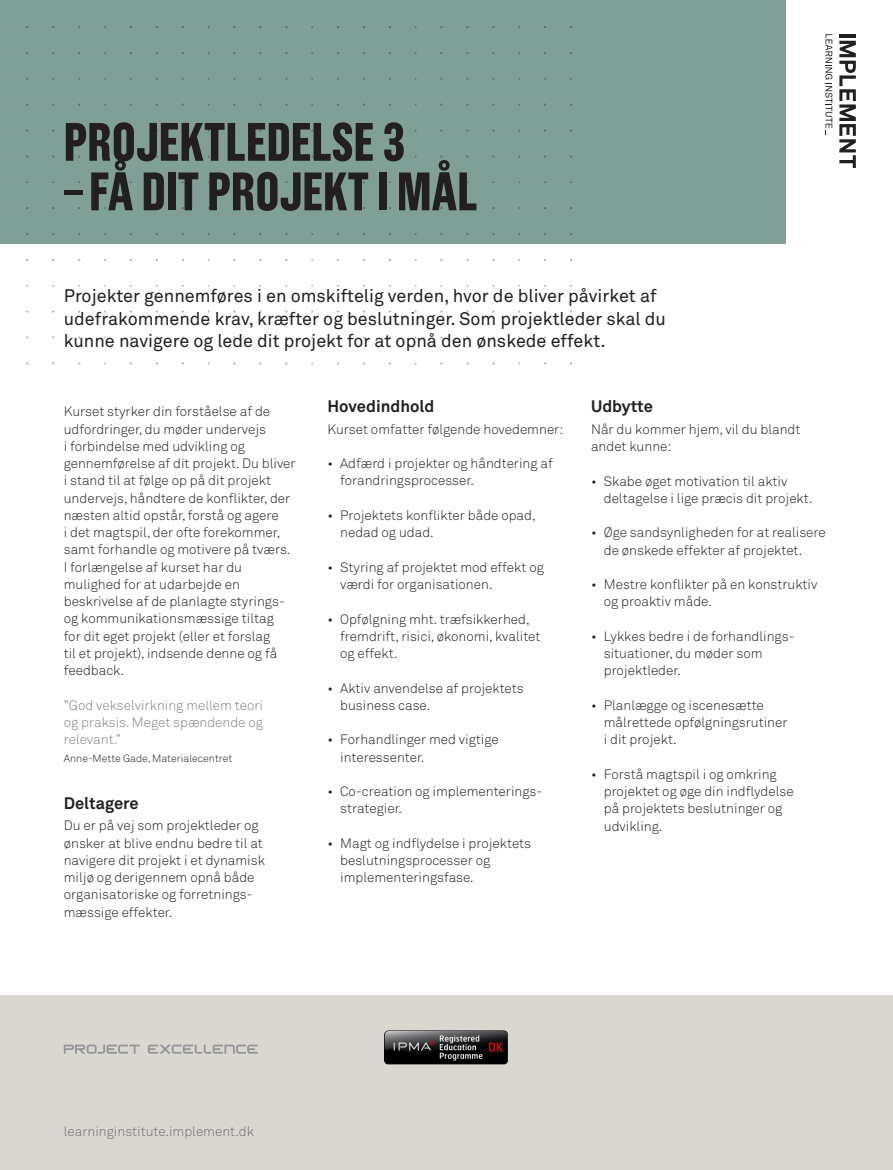
<style>
.page{position:relative;width:893px;height:1170px;background:#fff}
.page>*{position:absolute;margin:0;border:0;box-sizing:border-box;transform-origin:0 0}
.titel{font:700 54px "Grotzec Cond";color:#231f20}
.Manchet{font:18px/22.5px "Akkurat Pro";color:#231f20}
.Header_2_-_Overskrif{font:700 16.5px "Akkurat Pro";color:#231f20}
.Brødtekst{font:13.5px/17.2px "Akkurat Light Pro";color:#231f20}
.citat{font:13.5px/17.2px "Akkurat Light Pro";color:#808285;text-align:justify}
.t1{font:13.5px "Akkurat Light Pro";color:#6c6d70}
.citat_navn_-_afsende{font:10.5px "Akkurat Light Pro";color:#231f20}
</style>
<div class="page">
<div style="left:0;top:0;width:786px;height:244px;background:#809f97"></div>
<svg style="left:825px;top:34px;width:7px;height:101px"></svg>
<hr style="left:839px;top:34px;width:17px;height:3px;background:#231f20">
<svg style="left:839px;top:41px;width:17px;height:127px"></svg>
<div style="left:0;top:995px;width:893px;height:174px;background:#d9d7d0"></div>
<svg style="left:148px;top:1044px;width:110px;height:9px"></svg>
<svg style="left:64px;top:1044px;width:76px;height:9px"></svg>
<img style="left:385px;top:1030px;width:123px;height:35px">
<p class="titel" style="left:64px;top:110px;width:343px">PROJEKTLEDELSE 3</p>
<p class="titel" style="left:64px;top:160px;width:415px">–FÅ DIT PROJEKT I MÅL</p>
<p class="Manchet" style="left:64px;top:285px;width:604px">Projekter gennemføres i en omskiftelig verden, hvor de bliver påvirket af udefrakommende krav, kræfter og beslutninger. Som projektleder skal du kunne navigere og lede dit projekt for at opnå den ønskede effekt.</p>
<p class="Brødtekst" style="left:64px;top:403px;width:233px">Kurset styrker din forståelse af de udfordringer, du møder undervejs<br>i forbindelse med udvikling og gennemførelse af dit projekt. Du bliver i stand til at følge op på dit projekt undervejs, håndtere de konflikter, der næsten altid opstår, forstå og agere<br>i det magtspil, der ofte forekommer, samt forhandle og motivere på tværs.<br>I forlængelse af kurset har du mulighed for at udarbejde en beskrivelse af de planlagte styrings&shy;og kommunikationsmæssige tiltag<br>for dit eget projekt (eller et forslag<br>til et projekt), indsende denne og få feedback.</p>
<p class="citat" style="left:64px;top:696px;width:201px">”God vekselvirkning mellem teori og praksis. Meget spændende og relevant.”</p>
<p class="citat_navn_-_afsende" style="left:64px;top:751px;width:170px">Anne-Mette Gade, Materialecentret</p>
<p class="Header_2_-_Overskrif" style="left:64px;top:792px;width:76px">Deltagere</p>
<p class="Brødtekst" style="left:64px;top:817px;width:203px">Du er på vej som projektleder og ønsker at blive endnu bedre til at navigere dit projekt i et dynamisk miljø og derigennem opnå både organisatoriske og forretnings&shy;mæssige effekter.</p>
<p class="Header_2_-_Overskrif" style="left:327px;top:396px;width:108px">Hovedindhold</p>
<p class="Brødtekst" style="left:327px;top:420px;width:237px">Kurset omfatter følgende hovedemner:</p>
<p class="Brødtekst" style="left:340px;top:455px;width:214px;text-indent:-13px">• Adfærd i projekter og håndtering af forandringsprocesser.</p>
<p class="Brødtekst" style="left:340px;top:507px;width:197px;text-indent:-13px">• Projektets konflikter både opad, nedad og udad.</p>
<p class="Brødtekst" style="left:340px;top:558px;width:205px;text-indent:-13px">• Styring af projektet mod effekt og værdi for organisationen.</p>
<p class="Brødtekst" style="left:340px;top:610px;width:202px;text-indent:-13px">• Opfølgning mht. træfsikkerhed, fremdrift, risici, økonomi, kvalitet og effekt.</p>
<p class="Brødtekst" style="left:340px;top:679px;width:185px;text-indent:-13px">• Aktiv anvendelse af projektets business case.</p>
<p class="Brødtekst" style="left:340px;top:731px;width:160px;text-indent:-13px">• Forhandlinger med vigtige interessenter.</p>
<p class="Brødtekst" style="left:340px;top:783px;width:204px;text-indent:-13px">• Co-creation og implementerings&shy;strategier.</p>
<p class="Brødtekst" style="left:340px;top:834px;width:192px;text-indent:-13px">• Magt og indflydelse i projektets beslutningsprocesser og implementeringsfase.</p>
<p class="Header_2_-_Overskrif" style="left:591px;top:396px;width:63px">Udbytte</p>
<p class="Brødtekst" style="left:591px;top:420px;width:211px">Når du kommer hjem, vil du blandt andet kunne:</p>
<p class="Brødtekst" style="left:604px;top:472px;width:210px;text-indent:-13px">• Skabe øget motivation til aktiv deltagelse i lige præcis dit projekt.</p>
<p class="Brødtekst" style="left:604px;top:524px;width:223px;text-indent:-13px">• Øge sandsynligheden for at realisere de ønskede effekter af projektet.</p>
<p class="Brødtekst" style="left:604px;top:576px;width:215px;text-indent:-13px">• Mestre konflikter på en konstruktiv og proaktiv måde.</p>
<p class="Brødtekst" style="left:604px;top:627px;width:190px;text-indent:-13px">• Lykkes bedre i de forhandlings&shy;situationer, du møder som projektleder.</p>
<p class="Brødtekst" style="left:604px;top:696px;width:185px;text-indent:-13px">• Planlægge og iscenesætte målrettede opfølgningsrutiner i dit projekt.</p>
<p class="Brødtekst" style="left:604px;top:765px;width:191px;text-indent:-13px">• Forstå magtspil i og omkring projektet og øge din indflydelse på projektets beslutninger og udvikling.</p>
<p class="t1" style="left:64px;top:1122px;width:192px">learninginstitute.implement.dk</p>
</div>
